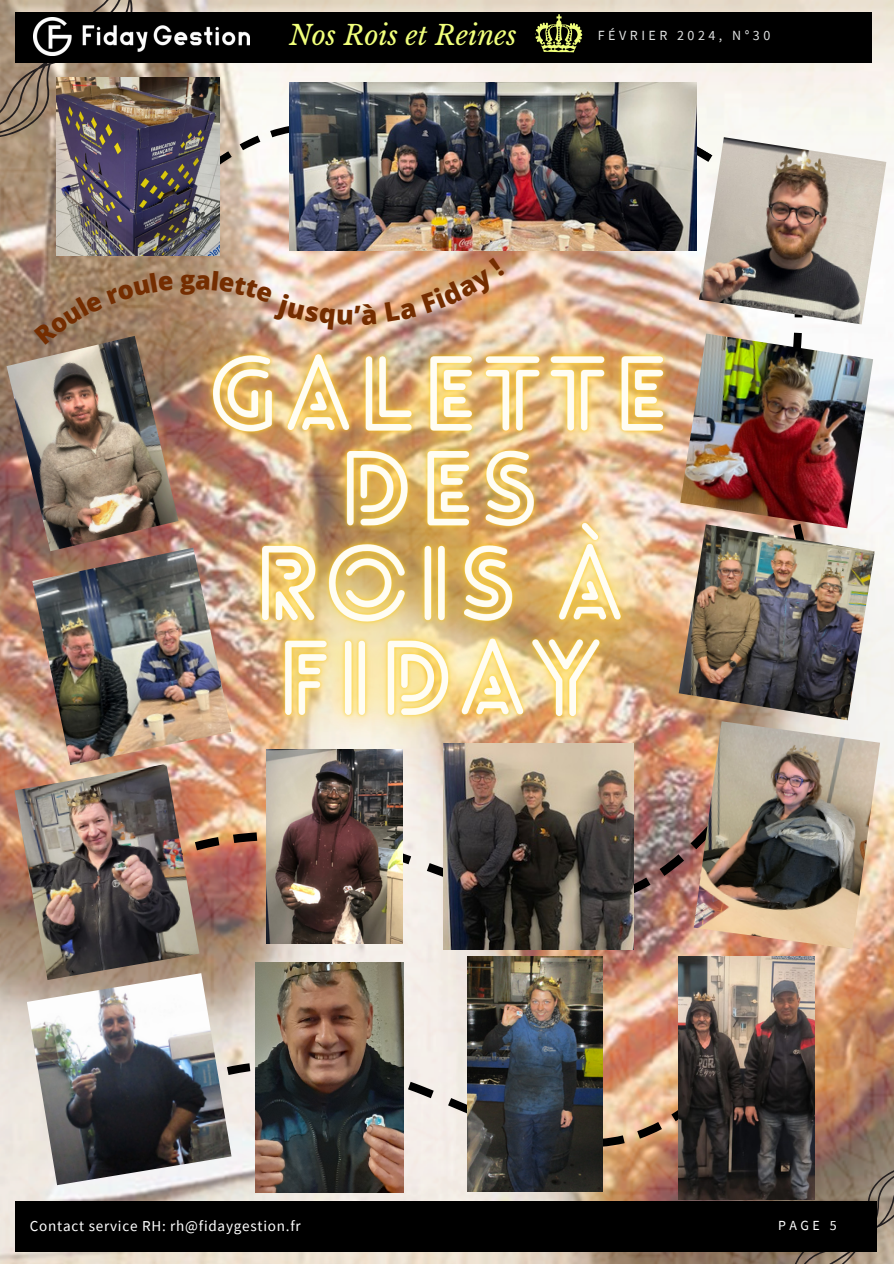
<style>
.page{position:relative;width:894px;height:1264px;background:#fff}
.page>*{position:absolute;margin:0;border:0;box-sizing:border-box;transform-origin:0 0}
.t1{font:italic 27px "Libre Baskerville";color:#f1ff7b}
.t2{font:15.15px "Source Sans Pro";letter-spacing:.05em;color:#fff}
.t3{font:13.95px "Source Sans Pro";letter-spacing:.25em;color:#e1e3e3}
.t4{font:13.95px "Source Sans Pro";color:#fff}
.s1{font-style:normal;color:#000}
</style>
<div class="page">
<img style="left:0;top:1px;width:893px;height:1262px">
<svg style="left:199px;top:949px;width:594px;height:314px;background:#cfbaa8"></svg>
<img style="left:256px;top:1103px;width:147px;height:89px">
<img style="left:467px;top:1103px;width:135px;height:87px">
<svg style="left:760px;top:1137px;width:133px;height:126px;background:#887666"></svg>
<svg style="left:0;top:0;width:144px;height:167px;background:#a38f78"></svg>
<img style="left:678px;top:956px;width:136px;height:243px">
<div style="left:15px;top:1200px;width:861px;height:51px;background:#000"></div>
<svg style="left:144px;top:0;width:501px;height:222px"></svg>
<div style="left:15px;top:12px;width:856px;height:51px;background:#000"></div>
<img style="left:33px;top:17px;width:216px;height:39px">
<img style="left:199px;top:871px;width:581px;height:232px">
<div style="left:696px;top:103px;width:197px;height:535px;background:#f9f8f4"></div>
<img style="left:76px;top:222px;width:754px;height:649px">
<img style="left:443px;top:743px;width:190px;height:206px">
<img style="left:698px;top:137px;width:188px;height:187px">
<img style="left:32px;top:547px;width:199px;height:218px">
<img style="left:7px;top:336px;width:171px;height:215px">
<img style="left:14px;top:764px;width:185px;height:216px">
<img style="left:678px;top:524px;width:196px;height:196px">
<img style="left:680px;top:333px;width:192px;height:195px">
<img style="left:57px;top:78px;width:163px;height:177px">
<img style="left:289px;top:82px;width:407px;height:169px">
<svg style="left:535px;top:14px;width:47px;height:38px"></svg>
<img style="left:27px;top:973px;width:204px;height:212px">
<img style="left:266px;top:750px;width:137px;height:193px">
<img style="left:693px;top:721px;width:186px;height:228px">
<svg style="left:34px;top:272px;width:139px;height:72px;background:#9e7f63"></svg>
<svg style="left:180px;top:270px;width:196px;height:60px;background:#d4b49c"></svg>
<img style="left:384px;top:151px;width:240px;height:171px">
<p class="t1" style="left:289px;top:19px;width:252px">Nos Rois et Reines <span class="s1">e</span></p>
<p class="t3" style="left:597px;top:26px;width:174px">FÉVRIER 2024, N°30</p>
<p class="t2" style="left:30px;top:1216px;width:272px">Contact service RH: rh@fidaygestion.fr</p>
<p class="t4" style="left:778px;top:1216px;width:60px">PAGE 5</p>
</div>
